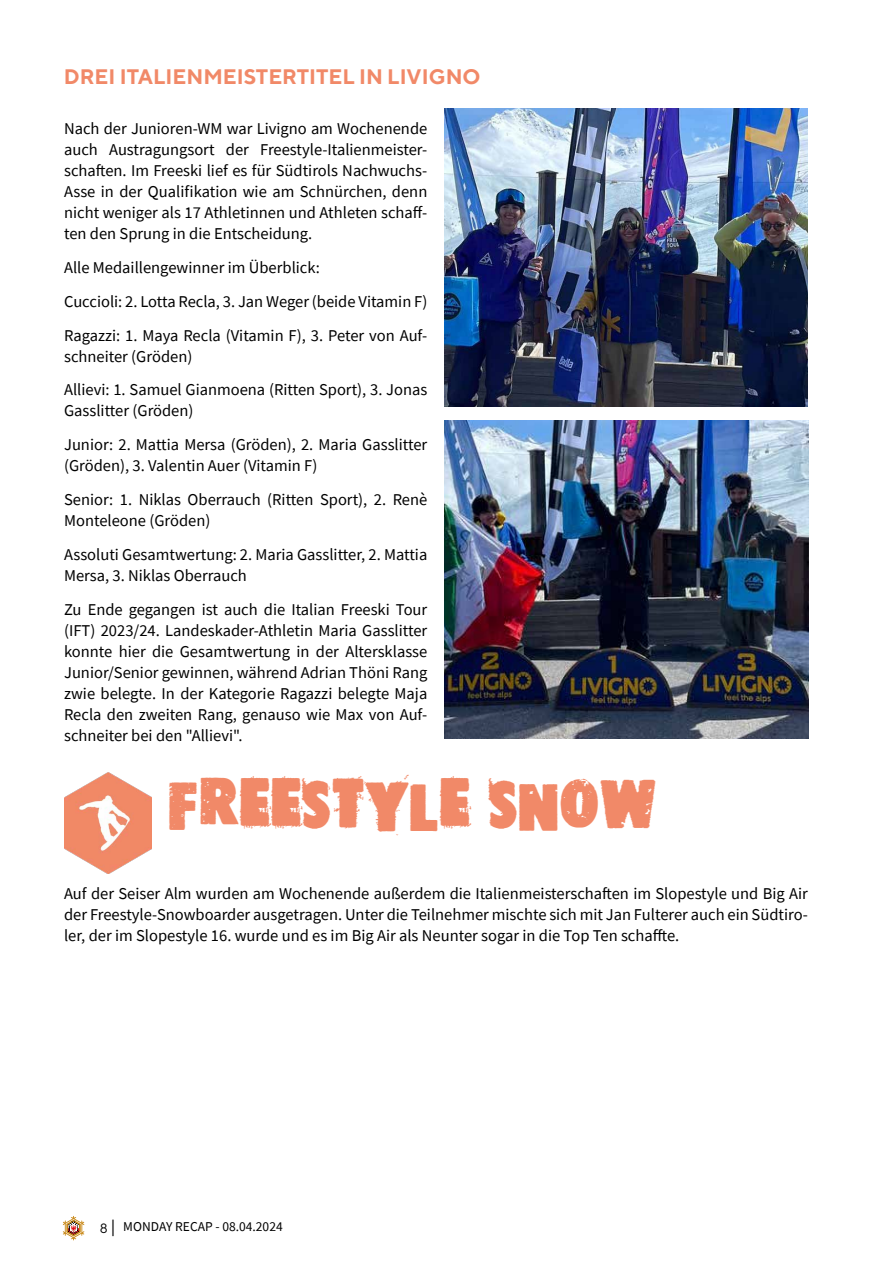
<style>
.page{position:relative;width:893px;height:1263px;background:#fff}
.page>*{position:absolute;margin:0;border:0;box-sizing:border-box;transform-origin:0 0}
.t1{font:45px "Freepress";color:#f18968}
.t2{font:700 21px "TT Norms";color:#f18968}
.t3{font:16.5px/21px "Source Sans Pro";color:#000}
.t4{font:13.5px "Source Sans Pro";color:#000}
.s1{font-family:"TT Norms"}
.s2{font-family:"Myriad Pro";font-size:16.5px}
</style>
<div class="page">
<svg style="left:63px;top:1216px;width:21px;height:24px"></svg>
<img style="left:64px;top:772px;width:87px;height:101px">
<img style="left:444px;top:108px;width:364px;height:298px">
<img style="left:444px;top:420px;width:365px;height:318px">
<p class="t2" style="left:64px;top:63px;width:418px">DREI ITALIENMEISTERTITEL IN LIVIGNO</p>
<p class="t3" style="left:64px;top:118px;width:365px;text-align:justify">Nach der Junioren-WM war Livigno am Wochenende auch Austragungsort der Freestyle-Italienmeister&shy;schaften. Im Freeski lief es für Südtirols Nachwuchs-Asse in der Qualifikation wie am Schnürchen, denn nicht weniger als 17 Athletinnen und Athleten schaff&shy;ten den Sprung in die Entscheidung.</p>
<p class="t3" style="left:64px;top:251px;width:365px;line-height:33.8px">Alle Medaillengewinner im Überblick:<br>Cuccioli: 2. Lotta Recla, 3. Jan Weger (beide Vitamin F)<br>Ragazzi: 1. Maya Recla (Vitamin F), 3. Peter von Auf-</p>
<p class="t3" style="left:64px;top:339px;width:365px;line-height:33.8px">schneiter (Gröden)<br>Allievi: 1. Samuel Gianmoena (Ritten Sport), 3. Jonas</p>
<p class="t3" style="left:64px;top:394px;width:365px;line-height:33.8px">Gasslitter (Gröden)<br>Junior: 2. Mattia Mersa (Gröden), 2. Maria Gasslitter</p>
<p class="t3" style="left:64px;top:449px;width:365px;line-height:33.8px">(Gröden), 3. Valentin Auer (Vitamin F)<br>Senior: 1. Niklas Oberrauch (Ritten Sport), 2. Renè</p>
<p class="t3" style="left:64px;top:503px;width:365px;line-height:33.8px">Monteleone (Gröden)<br>Assoluti Gesamtwertung: 2. Maria Gasslitter, 2. Mattia</p>
<p class="t3" style="left:64px;top:558px;width:365px;line-height:33.8px">Mersa, 3. Niklas Oberrauch<br>Zu Ende gegangen ist auch die Italian Freeski Tour</p>
<p class="t3" style="left:64px;top:619px;width:365px;text-align:justify">(IFT) 2023/24. Landeskader-Athletin Maria Gasslitter konnte hier die Gesamtwertung in der Altersklasse Junior/Senior gewinnen, während Adrian Thöni Rang zwie belegte. In der Kategorie Ragazzi belegte Maja Recla den zweiten Rang, genauso wie Max von Auf&shy;schneiter bei den "Allievi".</p>
<h1 class="t1" style="left:168px;top:774px;width:490px">FREESTYLE SNOW</h1>
<p class="t3" style="left:64px;top:883px;width:745px;text-align:justify">Auf der Seiser Alm wurden am Wochenende außerdem die Italienmeisterschaften im Slopestyle und Big Air der Freestyle-Snowboarder ausgetragen. Unter die Teilnehmer mischte sich mit Jan Fulterer auch ein Südtiro&shy;ler, der im Slopestyle 16. wurde und es im Big Air als Neunter sogar in die Top Ten schaffte.</p>
<p class="t4" style="left:100px;top:1218px;width:184px"><span class="s1">8</span> <span class="s2">|</span> MONDAY RECAP - 08.04.2024</p>
</div>
